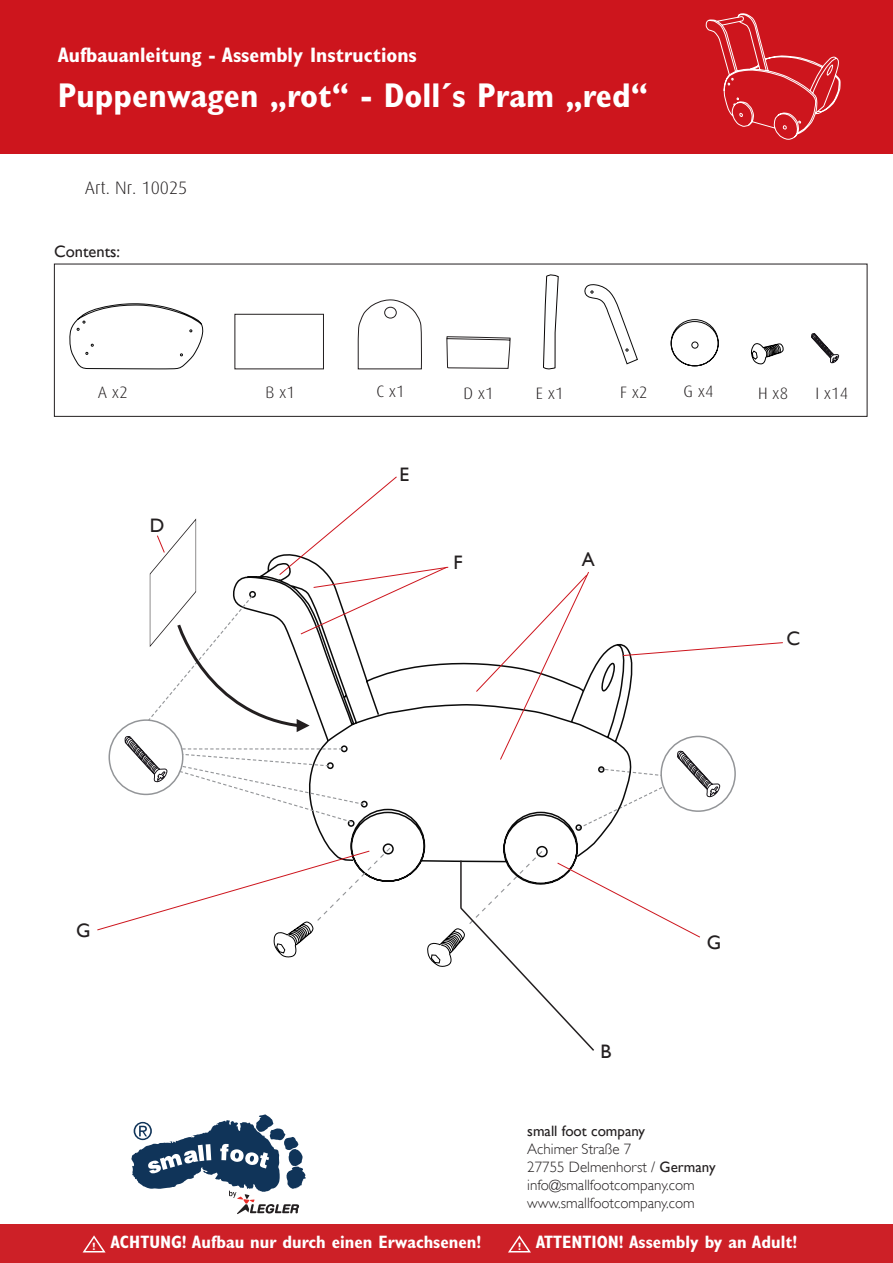
<style>
.page{position:relative;width:893px;height:1263px;background:#fff}
.page>*{position:absolute;margin:0;border:0;box-sizing:border-box;transform-origin:0 0}
.t1{font:700 condensed 37.5px "Gill Sans Std";color:#fff}
.t2{font:700 condensed 34.5px "Gill Sans Std";color:#fff}
.t3{font:700 condensed 21px "Gill Sans Std";color:#fff}
.t4{font:19.5px "Gill Sans";color:#231f20}
.t5{font:700 condensed 18px "Gill Sans Std";color:#fff}
.t6{font:300 18px "Dax";color:#231f20}
.t7{font:300 16.5px "Dax";color:#231f20}
.t8{font:16.5px "Gill Sans";color:#231f20}
.t9{font:300 15px/18px "Gill Sans";color:#231f20}
.t10{font:15px "Gill Sans";color:#231f20}
.s1{font-weight:400}
</style>
<div class="page">
<div style="left:0;top:0;width:893px;height:153px;background:#cd151d"></div>
<div style="left:0;top:1225px;width:893px;height:38px;background:#cd2027"></div>
<svg style="left:82px;top:1235px;width:24px;height:18px"></svg>
<svg style="left:508px;top:1235px;width:23px;height:18px"></svg>
<svg style="left:131px;top:1114px;width:175px;height:100px"></svg>
<svg style="left:357px;top:299px;width:65px;height:71px"></svg>
<svg style="left:446px;top:336px;width:65px;height:33px"></svg>
<svg style="left:543px;top:274px;width:16px;height:96px"></svg>
<svg style="left:584px;top:284px;width:54px;height:81px"></svg>
<svg style="left:69px;top:303px;width:135px;height:67px"></svg>
<svg style="left:670px;top:319px;width:49px;height:48px"></svg>
<div style="left:234px;top:314px;width:90px;height:55px;border:1px solid #231f20"></div>
<div style="left:54px;top:264px;width:813px;height:153px;border:1px solid #231f20"></div>
<svg style="left:751px;top:343px;width:33px;height:22px"></svg>
<svg style="left:811px;top:333px;width:28px;height:31px"></svg>
<svg style="left:315px;top:662px;width:291px;height:220px"></svg>
<svg style="left:475px;top:572px;width:308px;height:258px"></svg>
<svg style="left:97px;top:846px;width:294px;height:112px"></svg>
<svg style="left:705px;top:13px;width:136px;height:127px"></svg>
<svg style="left:109px;top:476px;width:340px;height:347px"></svg>
<svg style="left:427px;top:850px;width:273px;height:201px"></svg>
<h3 class="t3" style="left:58px;top:42px;width:361px">Aufbauanleitung - Assembly Instructions</h3>
<h2 class="t2" style="left:58px;top:75px;width:592px">Puppenwagen „rot“ - Doll´s Pram „red“</h2>
<h1 class="t1" style="left:92px;top:62px;width:439px">Geister-Turm - Ghost Tower</h1>
<p class="t6" style="left:85px;top:178px;width:104px">Art. Nr. 10025</p>
<p class="t8" style="left:54px;top:241px;width:68px">Contents:</p>
<p class="t7" style="left:98px;top:383px;width:31px">A x2</p>
<p class="t7" style="left:265px;top:383px;width:31px">B x1</p>
<p class="t7" style="left:376px;top:382px;width:30px">C x1</p>
<p class="t7" style="left:463px;top:384px;width:32px">D x1</p>
<p class="t7" style="left:536px;top:384px;width:29px">E x1</p>
<p class="t7" style="left:620px;top:383px;width:29px">F x2</p>
<p class="t7" style="left:683px;top:382px;width:31px">G x4</p>
<p class="t7" style="left:758px;top:384px;width:32px">H x8</p>
<p class="t7" style="left:815px;top:384px;width:34px">I x14</p>
<h3 class="t4" style="left:150px;top:514px;width:16px">D</h3>
<h3 class="t4" style="left:76px;top:919px;width:16px">G</h3>
<h3 class="t4" style="left:399px;top:463px;width:11px">E</h3>
<h3 class="t4" style="left:453px;top:551px;width:11px">F</h3>
<h3 class="t4" style="left:582px;top:548px;width:15px">A</h3>
<h3 class="t4" style="left:787px;top:627px;width:15px">C</h3>
<h3 class="t4" style="left:601px;top:1040px;width:12px">B</h3>
<h3 class="t4" style="left:707px;top:931px;width:16px">G</h3>
<p class="t10" style="left:527px;top:1122px;width:119px">small foot company</p>
<p class="t9" style="left:527px;top:1140px;width:190px">Achimer Straße 7<br>27755 Delmenhorst / <span class="s1">Germany </span>info@smallfootcompany.com www.smallfootcompany.com</p>
<p class="t5" style="left:92px;top:1231px;width:390px"><sub>!</sub> ACHTUNG! Aufbau nur durch einen Erwachsenen!</p>
<p class="t5" style="left:518px;top:1231px;width:281px"><sub>!</sub> ATTENTION! Assembly by an Adult!</p>
</div>
